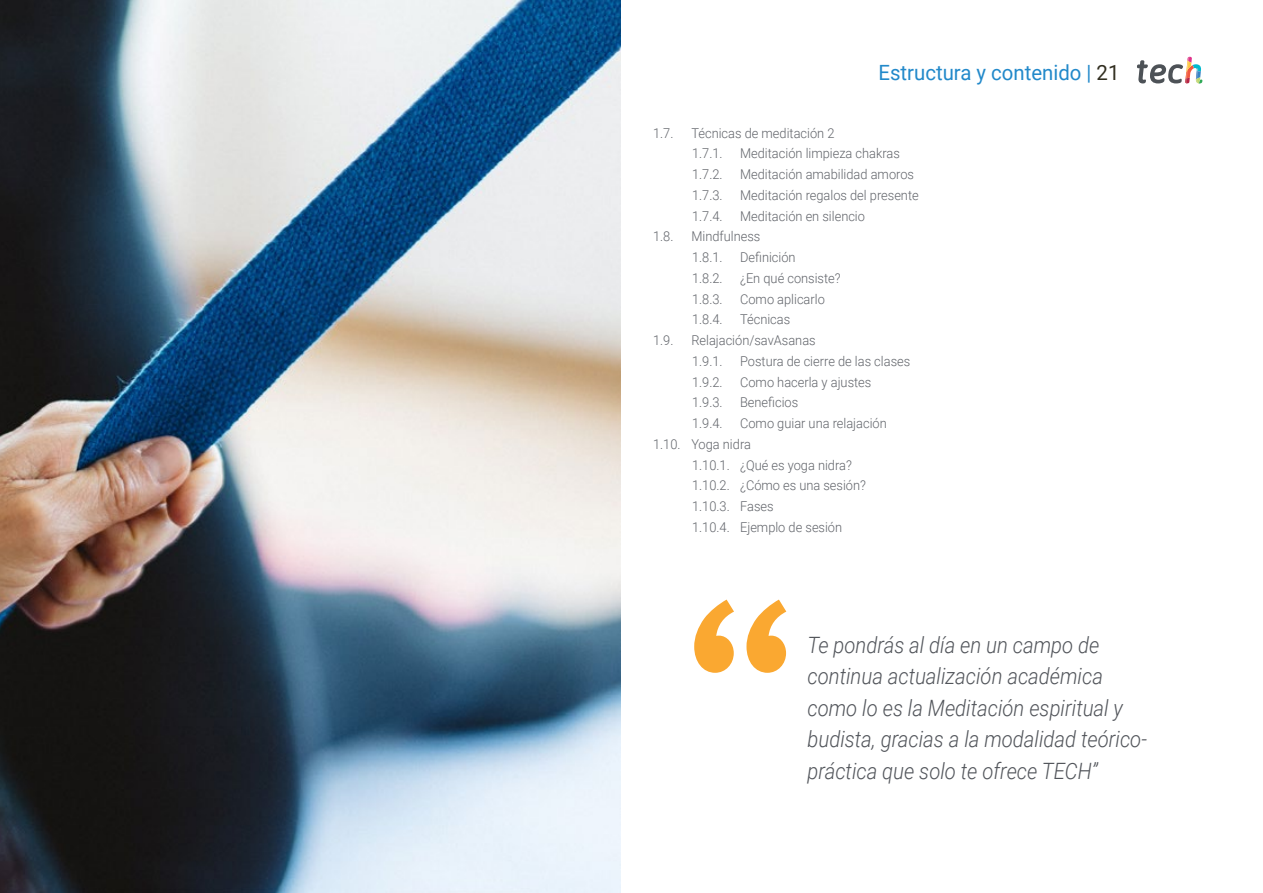
<style>
.page{position:relative;width:1263px;height:893px;background:#fff}
.page>*{position:absolute;margin:0;border:0;box-sizing:border-box;transform-origin:0 0}
.t1{font:italic 300 22.5px/31.5px "Roboto";color:#52555b;scale:.9 1}
.t2{font:21px "Roboto";color:#2289ca}
.t3{font:300 13.5px/20.7px "Roboto";color:#61646a;scale:.95 1}
.s1{color:#312e20}
</style>
<div class="page">
<img style="left:0;top:0;width:621px;height:893px">
<svg style="left:1137px;top:57px;width:65px;height:27px"></svg>
<svg style="left:694px;top:600px;width:92px;height:73px"></svg>
<h2 class="t2" style="left:878px;top:57px;width:242px">Estructura y contenido | <span class="s1">21</span></h2>
<p class="t3" style="left:653px;top:122px;width:23px">1.7.</p>
<p class="t3" style="left:691px;top:122px;width:152px">Técnicas de meditación 2<br>1.7.1.</p>
<p class="t3" style="left:740px;top:143px;width:170px">Meditación limpieza chakras</p>
<p class="t3" style="left:692px;top:164px;width:34px">1.7.2.</p>
<p class="t3" style="left:740px;top:164px;width:185px">Meditación amabilidad amoros</p>
<p class="t3" style="left:692px;top:184px;width:34px">1.7.3.</p>
<p class="t3" style="left:740px;top:184px;width:190px">Meditación regalos del presente</p>
<p class="t3" style="left:692px;top:205px;width:34px">1.7.4.</p>
<p class="t3" style="left:740px;top:205px;width:133px">Meditación en silencio</p>
<p class="t3" style="left:653px;top:226px;width:23px">1.8.</p>
<p class="t3" style="left:691px;top:226px;width:74px">Mindfulness<br>1.8.1.</p>
<p class="t3" style="left:740px;top:247px;width:60px">Definición</p>
<p class="t3" style="left:692px;top:267px;width:34px">1.8.2.</p>
<p class="t3" style="left:740px;top:267px;width:107px">¿En qué consiste?</p>
<p class="t3" style="left:692px;top:288px;width:34px">1.8.3.</p>
<p class="t3" style="left:740px;top:288px;width:91px">Como aplicarlo</p>
<p class="t3" style="left:692px;top:309px;width:34px">1.8.4.</p>
<p class="t3" style="left:740px;top:309px;width:54px">Técnicas</p>
<p class="t3" style="left:653px;top:330px;width:23px">1.9.</p>
<p class="t3" style="left:691px;top:330px;width:132px">Relajación/savAsanas<br>1.9.1.</p>
<p class="t3" style="left:740px;top:350px;width:181px">Postura de cierre de las clases</p>
<p class="t3" style="left:692px;top:371px;width:34px">1.9.2.</p>
<p class="t3" style="left:740px;top:371px;width:140px">Como hacerla y ajustes</p>
<p class="t3" style="left:692px;top:392px;width:34px">1.9.3.</p>
<p class="t3" style="left:740px;top:392px;width:63px">Beneficios</p>
<p class="t3" style="left:692px;top:413px;width:34px">1.9.4.</p>
<p class="t3" style="left:740px;top:413px;width:156px">Como guiar una relajación</p>
<p class="t3" style="left:653px;top:433px;width:104px">1.10. Yoga nidra</p>
<p class="t3" style="left:692px;top:454px;width:170px">1.10.1. ¿Qué es yoga nidra?</p>
<p class="t3" style="left:692px;top:475px;width:185px">1.10.2. ¿Cómo es una sesión?</p>
<p class="t3" style="left:692px;top:496px;width:87px">1.10.3. Fases</p>
<p class="t3" style="left:692px;top:516px;width:159px">1.10.4. Ejemplo de sesión</p>
<h1 class="t1" style="left:807px;top:628px;width:379px">Te pondrás al día en un campo de continua actualización académica como lo es la Meditación espiritual y budista, gracias a la modalidad teórico&shy;práctica que solo te ofrece TECH”</h1>
</div>
